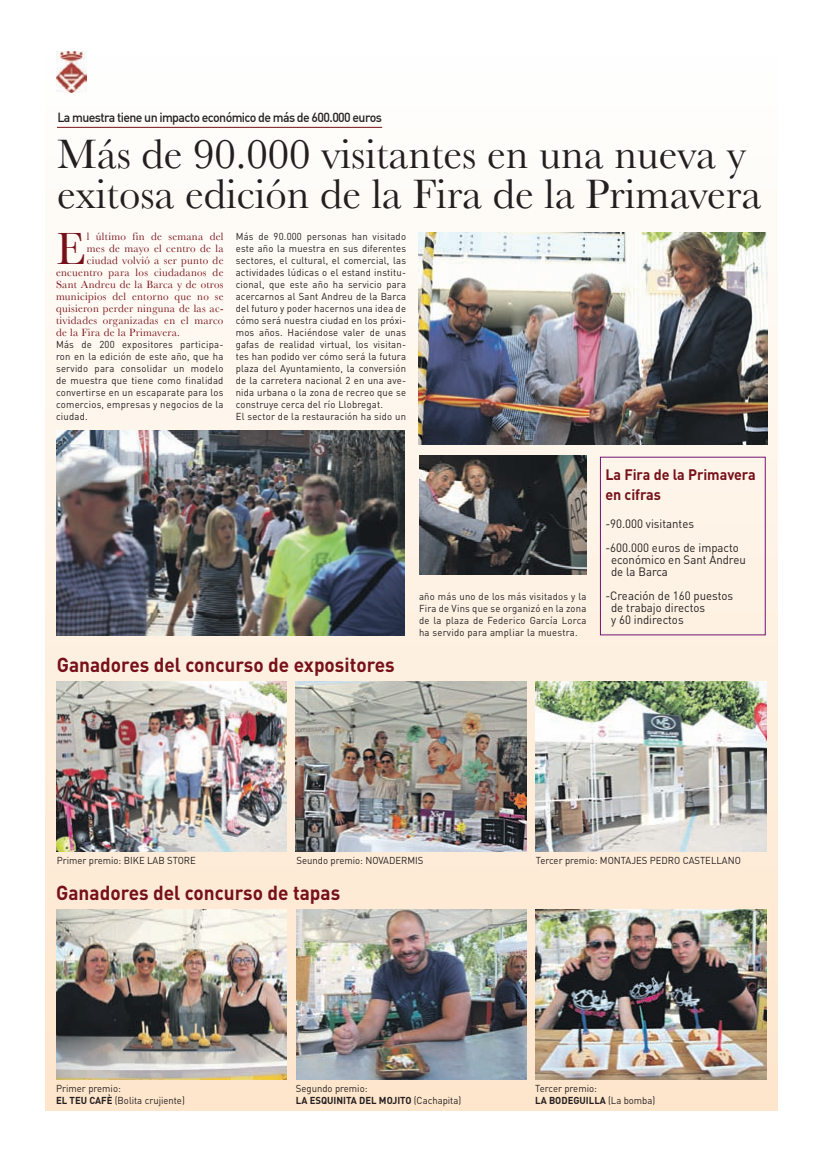
<style>
.page{position:relative;width:823px;height:1163px;background:#fff}
.page>*{position:absolute;margin:0;border:0;box-sizing:border-box;transform-origin:0 0}
.t1{font:47.2px "Baskerville";color:#76111a}
.t2{font:43px/40px "Baskerville";color:#231f20}
.t3{font:700 20px "DIN";color:#76111a;scale:.95 1}
.t4{font:700 15px/20px "DIN";letter-spacing:-.005em;color:#76111a;scale:.95 1}
.t5{font:500 13px "DIN";letter-spacing:-.05em;color:#231f20;scale:.95 1}
.t6{font:12px/12px "DIN";color:#231f20;scale:.95 1}
.t7{font:11px "Baskerville";letter-spacing:.025em;color:#76111a}
.t8{font:10px/12px "DIN";letter-spacing:.02em;color:#231f20;text-align:justify;scale:.95 1}
.t9{font:10px/12px "DIN";color:#231f20;scale:.95 1}
.s1{font-weight:700}
</style>
<div class="page">
<div style="left:46px;top:51px;width:731px;height:1058px;background:linear-gradient(to bottom,#fffffe,#f1dac2)"></div>
<img style="left:57px;top:51px;width:30px;height:41px">
<hr style="left:57px;top:127px;width:325px;height:1px;background:#76111a">
<img style="left:418px;top:232px;width:348px;height:212px">
<img style="left:56px;top:681px;width:230px;height:170px">
<img style="left:296px;top:681px;width:230px;height:170px">
<img style="left:535px;top:681px;width:230px;height:170px">
<img style="left:56px;top:909px;width:230px;height:170px">
<img style="left:296px;top:909px;width:230px;height:170px">
<img style="left:535px;top:909px;width:230px;height:170px">
<img style="left:57px;top:430px;width:347px;height:205px">
<img style="left:419px;top:455px;width:167px;height:119px">
<h3 class="t5" style="left:57px;top:113px;width:343px">La muestra tiene un impacto económico de más de 600.000 euros</h3>
<h2 class="t2" style="left:57px;top:134px;width:705px">Más de 90.000 visitantes en una nueva y exitosa edición de la Fira de la Primavera</h2>
<h1 class="t1" style="left:56px;top:221px;width:31px">E</h1>
<p class="t7" style="left:87px;top:230px;width:138px">l último fin de semana del</p>
<p class="t8" style="left:236px;top:231px;width:181px;text-align:left">Más de 90.000 personas han visitado este año la muestra en sus diferentes sectores, el cultural, el comercial, las actividades lúdicas o el estand institu&shy;cional, que este año ha servicio para acercarnos al Sant Andreu de la Barca del futuro y poder hacernos una idea de cómo será nuestra ciudad en los próxi&shy;mos años. Haciéndose valer de unas gafas de realidad virtual, los visitan&shy;tes han podido ver cómo será la futura plaza del Ayuntamiento, la conversión de la carretera nacional 2 en una ave&shy;nida urbana o la zona de recreo que se construye cerca del río Llobregat.<br>El sector de la restauración ha sido un</p>
<p class="t7" style="left:87px;top:242px;width:138px">mes de mayo el centro de la</p>
<p class="t7" style="left:87px;top:254px;width:138px">ciudad volvió a ser punto de</p>
<p class="t7" style="left:56px;top:266px;width:169px">encuentro para los ciudadanos de</p>
<p class="t7" style="left:56px;top:278px;width:169px">Sant Andreu de la Barca y de otros</p>
<p class="t7" style="left:56px;top:290px;width:169px">municipios del entorno que no se</p>
<p class="t7" style="left:56px;top:302px;width:169px">quisieron perder ninguna de las ac-</p>
<p class="t7" style="left:56px;top:314px;width:169px">tividades organizadas en el marco</p>
<p class="t7" style="left:56px;top:326px;width:125px">de la Fira de la Primavera.</p>
<p class="t8" style="left:56px;top:339px;width:178px">Más de 200 expositores participa&shy;ron en la edición de este año, que ha servido para consolidar un modelo de muestra que tiene como finalidad convertirse en un escaparate para los comercios, empresas y negocios de la ciudad.</p>
<h3 class="t3" style="left:57px;top:657px;width:357px">Ganadores del concurso de expositores</h3>
<p class="t8" style="left:419px;top:591px;width:178px">año más uno de los más visitados y la Fira de Vins que se organizó en la zona de la plaza de Federico García Lorca ha servido para ampliar la muestra.</p>
<h3 class="t4" style="left:605px;top:465px;width:160px">La Fira de la Primavera en cifras</h3>
<p class="t6" style="left:605px;top:512px;width:142px;line-height:24px">-90.000 visitantes -600.000 euros de impacto</p>
<p class="t6" style="left:610px;top:554px;width:143px">económico en Sant Andreu de la Barca</p>
<p class="t6" style="left:610px;top:590px;width:130px;text-indent:-6px">-Creación de 160 puestos de trabajo directos<br>y 60 indirectos</p>
<p class="t9" style="left:57px;top:855px;width:148px">Primer premio: BIKE LAB STORE</p>
<p class="t9" style="left:296px;top:855px;width:135px">Seundo premio: NOVADERMIS</p>
<p class="t9" style="left:535px;top:855px;width:217px">Tercer premio: MONTAJES PEDRO CASTELLANO</p>
<h3 class="t3" style="left:56px;top:885px;width:300px">Ganadores del concurso de tapas</h3>
<p class="t9" style="left:56px;top:1083px;width:137px">Primer premio:<br><span class="s1">EL TEU CAFÈ</span> (Bolita crujiente)</p>
<p class="t9" style="left:296px;top:1083px;width:175px">Segundo premio:<br><span class="s1">LA ESQUINITA DEL MOJITO</span> (Cachapita)</p>
<p class="t9" style="left:535px;top:1083px;width:128px">Tercer premio:<br><span class="s1">LA BODEGUILLA</span> (La bomba)</p>
</div>
